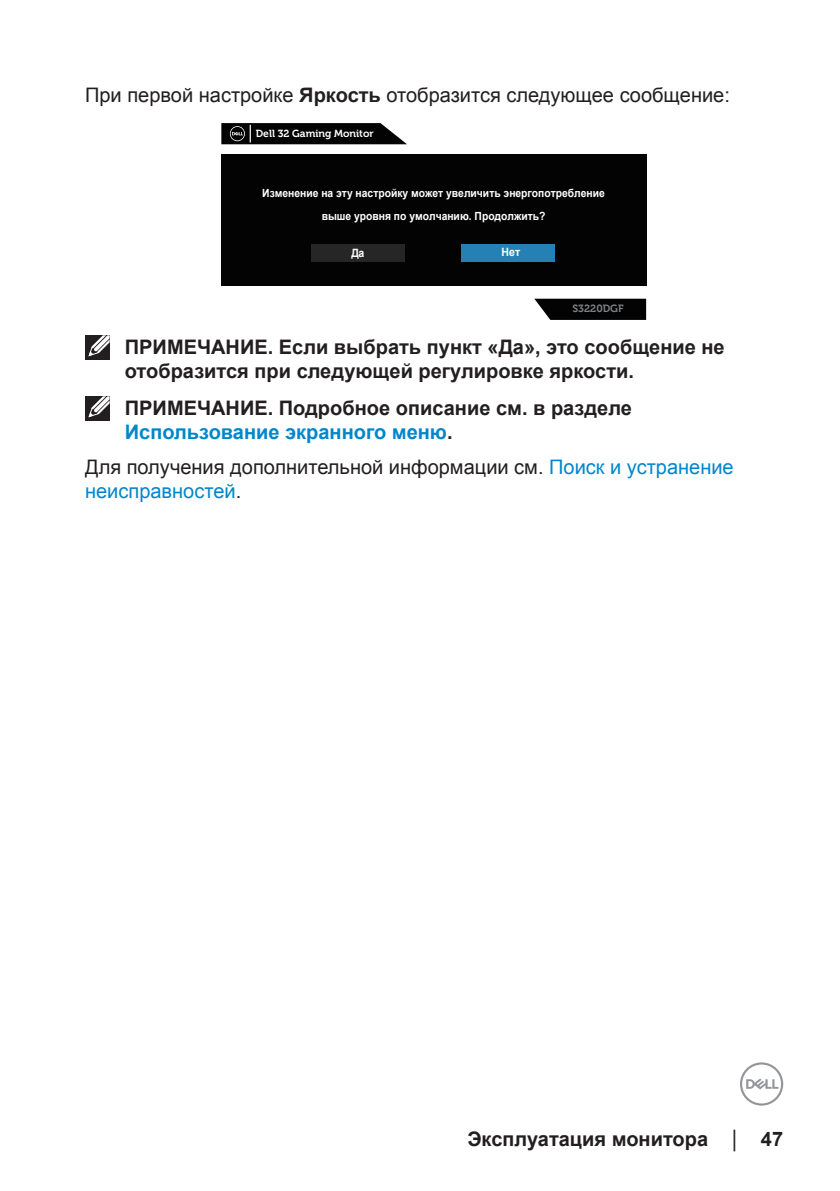
<style>
.page{position:relative;width:840px;height:1191px;background:#fff}
.page>*{position:absolute;margin:0;border:0;box-sizing:border-box;transform-origin:0 0}
.text{font:700 20px/24px "Arial";color:#231f20}
.text-2{font:20px/24px "Arial";color:#231f20}
.t1{font:700 11.4px "Arial";color:#fff;scale:.92 1}
.t2{font:700 11.2px "Arial";color:#fff;scale:.92 1}
.t3{font:700 10.6px "Museo For Dell";color:#808285}
.t4{font:700 10.4px "Museo For Dell";color:#fff}
.s1{font-weight:700}
.s2{color:#0087cb}
.s3{font-family:"Times New Roman";font-weight:400;font-size:18px}
</style>
<div class="page">
<svg style="left:740px;top:1062px;width:42px;height:43px"></svg>
<div style="left:221px;top:154px;width:425px;height:132px;background:#030303"></div>
<div style="left:311px;top:244px;width:94px;height:17px;background:#262626"></div>
<div style="left:461px;top:244px;width:94px;height:17px;background:#2581b5"></div>
<svg style="left:534px;top:299px;width:111px;height:21px;background:#171717"></svg>
<svg style="left:221px;top:123px;width:186px;height:21px;background:#1b1b1b"></svg>
<div style="left:85px;top:335px;width:24px;height:25px;background:#231f20"></div>
<svg style="left:88px;top:335px;width:22px;height:22px"></svg>
<div style="left:85px;top:396px;width:24px;height:25px;background:#231f20"></div>
<svg style="left:88px;top:396px;width:22px;height:22px"></svg>
<p class="text-2" style="left:85px;top:83px;width:646px">При первой настройке <span class="s1">Яркость</span> отобразится следующее сообщение:</p>
<p class="t4" style="left:256px;top:128px;width:119px">Dell 32 Gaming Monitor</p>
<p class="t2" style="left:262px;top:185px;width:374px">Изменение на эту настройку может увеличить энергопотребление</p>
<p class="t2" style="left:321px;top:208px;width:245px">выше уровня по умолчанию. Продолжить?</p>
<p class="t1" style="left:351px;top:245px;width:15px">Да</p>
<p class="t1" style="left:501px;top:244px;width:22px">Нет</p>
<p class="t3" style="left:572px;top:303px;width:53px">S3220DGF</p>
<p class="text" style="left:125px;top:335px;width:601px">ПРИМЕЧАНИЕ. Если выбрать пункт «Да», это сообщение не отобразится при следующей регулировке яркости.</p>
<p class="text" style="left:125px;top:396px;width:508px">ПРИМЕЧАНИЕ. Подробное описание см. в разделе<br><span class="s2">Использование экранного меню</span>.</p>
<p class="text-2" style="left:85px;top:455px;width:649px">Для получения дополнительной информации см. <span class="s2">Поиск и устранение неисправностей</span>.</p>
<p class="text" style="left:467px;top:1127px;width:317px">Эксплуатация монитора <span class="s3">│</span> 47</p>
</div>
